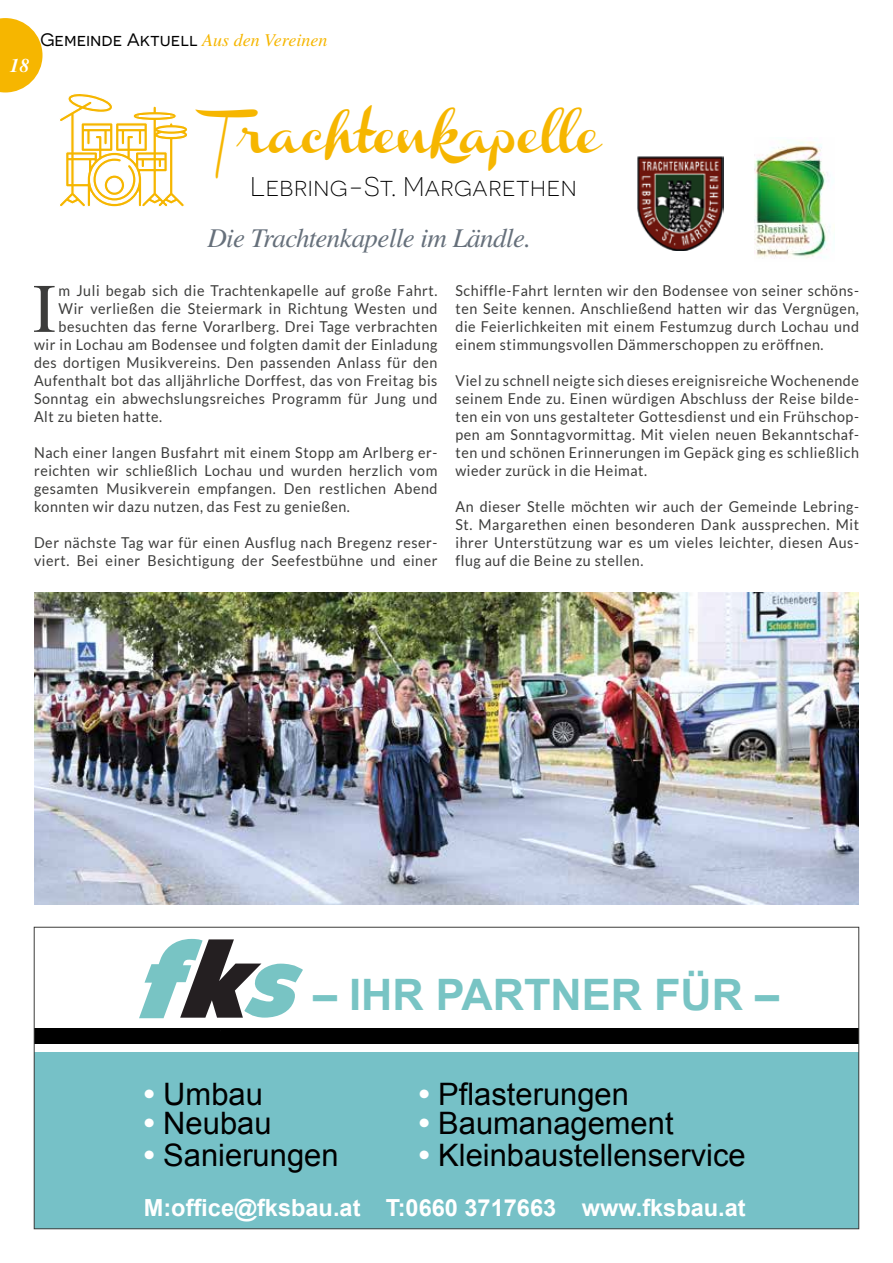
<style>
.page{position:relative;width:893px;height:1263px;background:#fff}
.page>*{position:absolute;margin:0;border:0;box-sizing:border-box;transform-origin:0 0}
.t1{font:69.45px "Te X Gyre Termes";color:#3c3c3b}
.t2{font:700 43.35px "Arial";color:#78c4c4}
.t3{font:36.9px "Channel Slanted 1";color:#f6b600}
.t4{font:30.9px "Arial";color:#000}
.t5{font:italic 27px "Te X Gyre Termes";letter-spacing:-.02em;color:#66707b}
.t6{font:300 27px "Novecentosanswide";color:#000}
.t7{font:700 23.55px "Arial";color:#fff}
.t8{font:italic 700 19.5px "Te X Gyre Termes";color:#fff}
.t9{font:18px "Novecentosanswide";color:#000}
.t10{font:15px/18px "Lato";letter-spacing:.04em;color:#3c3c3b;text-align:justify;scale:.95 1}
.s1{font-family:"Te X Gyre Termes";font-style:italic;color:#f6b600}
.s2{font-family:"Arial Rounded MT Bold";color:#fff}
</style>
<div class="page">
<svg style="left:0;top:18px;width:43px;height:74px"></svg>
<img style="left:637px;top:156px;width:86px;height:94px">
<img style="left:754px;top:140px;width:76px;height:119px">
<svg style="left:60px;top:94px;width:128px;height:113px"></svg>
<img style="left:34px;top:592px;width:825px;height:313px">
<div style="left:34px;top:1052px;width:825px;height:177px;background:#76c1c7"></div>
<div style="left:34px;top:1028px;width:825px;height:15px;background:#000"></div>
<svg style="left:139px;top:939px;width:164px;height:79px"></svg>
<h3 class="t8" style="left:10px;top:51px;width:21px">18</h3>
<p class="t9" style="left:40px;top:29px;width:288px">Gemeinde Aktuell <span class="s1">Aus den Vereinen</span></p>
<h3 class="t3" style="left:207px;top:118px;width:394px">Trachtenkapelle</h3>
<h3 class="t6" style="left:250px;top:171px;width:328px">Lebring-St. Margarethen</h3>
<h3 class="t5" style="left:207px;top:218px;width:325px">Die Trachtenkapelle im Ländle.</h3>
<h1 class="t1" style="left:33px;top:259px;width:25px">I</h1>
<p class="t10" style="left:59px;top:281px;width:400px">m Juli begab sich die Trachtenkapelle auf große Fahrt.</p>
<p class="t10" style="left:59px;top:299px;width:400px">Wir verließen die Steiermark in Richtung Westen und</p>
<p class="t10" style="left:59px;top:317px;width:400px">besuchten das ferne Vorarlberg. Drei Tage verbrachten</p>
<p class="t10" style="left:34px;top:335px;width:426px">wir in Lochau am Bodensee und folgten damit der Einladung</p>
<p class="t10" style="left:34px;top:353px;width:426px">des dortigen Musikvereins. Den passenden Anlass für den</p>
<p class="t10" style="left:34px;top:371px;width:426px">Aufenthalt bot das alljährliche Dorffest, das von Freitag bis</p>
<p class="t10" style="left:34px;top:389px;width:426px">Sonntag ein abwechslungsreiches Programm für Jung und</p>
<p class="t10" style="left:34px;top:407px;width:137px">Alt zu bieten hatte.</p>
<p class="t10" style="left:34px;top:443px;width:426px">Nach einer langen Busfahrt mit einem Stopp am Arlberg er&shy;reichten wir schließlich Lochau und wurden herzlich vom gesamten Musikverein empfangen. Den restlichen Abend konnten wir dazu nutzen, das Fest zu genießen.</p>
<p class="t10" style="left:34px;top:533px;width:426px">Der nächste Tag war für einen Ausflug nach Bregenz reser&shy;viert. Bei einer Besichtigung der Seefestbühne und einer</p>
<p class="t10" style="left:455px;top:281px;width:426px">Schiffle-Fahrt lernten wir den Bodensee von seiner schöns&shy;ten Seite kennen. Anschließend hatten wir das Vergnügen, die Feierlichkeiten mit einem Festumzug durch Lochau und einem stimmungsvollen Dämmerschoppen zu eröffnen.</p>
<p class="t10" style="left:455px;top:371px;width:426px">Viel zu schnell neigte sich dieses ereignisreiche Wochenende seinem Ende zu. Einen würdigen Abschluss der Reise bilde&shy;ten ein von uns gestalteter Gottesdienst und ein Frühschop&shy;pen am Sonntagvormittag. Mit vielen neuen Bekanntschaf&shy;ten und schönen Erinnerungen im Gepäck ging es schließlich wieder zurück in die Heimat.</p>
<p class="t10" style="left:455px;top:497px;width:426px">An dieser Stelle möchten wir auch der Gemeinde Lebring-St. Margarethen einen besonderen Dank aussprechen. Mit ihrer Unterstützung war es um vieles leichter, diesen Aus&shy;flug auf die Beine zu stellen.</p>
<h2 class="t2" style="left:313px;top:966px;width:468px">– IHR PARTNER FÜR –</h2>
<h3 class="t4" style="left:419px;top:1074px;width:212px"><span class="s2">•</span> Pflasterungen</h3>
<h3 class="t4" style="left:419px;top:1103px;width:256px"><span class="s2">•</span> Baumanagement</h3>
<h3 class="t4" style="left:419px;top:1135px;width:328px"><span class="s2">•</span> Kleinbaustellenservice</h3>
<h3 class="t7" style="left:144px;top:1192px;width:603px">M:office@fksbau.at T:0660 3717663 www.fksbau.at</h3>
<h3 class="t4" style="left:144px;top:1074px;width:121px"><span class="s2">•</span> Umbau</h3>
<h3 class="t4" style="left:144px;top:1103px;width:129px"><span class="s2">•</span> Neubau</h3>
<h3 class="t4" style="left:144px;top:1135px;width:196px"><span class="s2">•</span> Sanierungen</h3>
</div>
